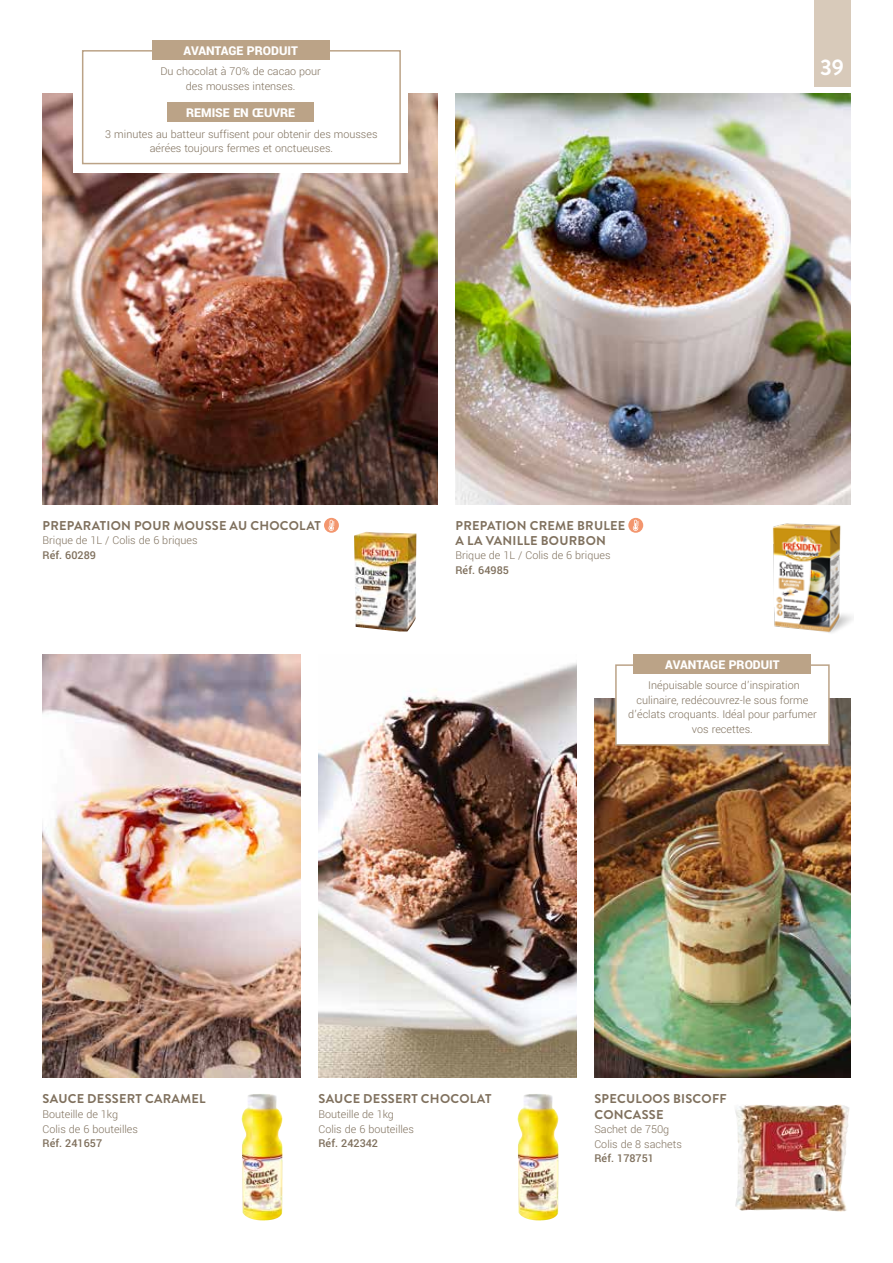
<style>
.page{position:relative;width:893px;height:1263px;background:#fff}
.page>*{position:absolute;margin:0;border:0;box-sizing:border-box;transform-origin:0 0}
.t1{font:700 22.5px "Brandon Grotesque";color:#fff}
.t2{font:900 13.5px "Yantramanav";color:#fff}
.t3{font:700 12.75px/16.5px "Brandon Grotesque";letter-spacing:.02em;color:#7f705d}
.t4{font:300 12px/14.4px "Yantramanav";color:#7f705d;text-align:center}
.t5{font:500 12px "Yantramanav";color:#7f705d}
</style>
<div class="page">
<img style="left:594px;top:699px;width:256px;height:379px">
<img style="left:43px;top:94px;width:394px;height:410px">
<div style="left:74px;top:30px;width:334px;height:142px;background:#fff"></div>
<div style="left:82px;top:50px;width:319px;height:114px;background:#fff;border:2px solid #bba387"></div>
<div style="left:152px;top:40px;width:177px;height:20px;background:#bba387"></div>
<div style="left:167px;top:102px;width:147px;height:20px;background:#bba387"></div>
<img style="left:354px;top:532px;width:62px;height:99px">
<img style="left:773px;top:523px;width:80px;height:110px">
<div style="left:615px;top:664px;width:215px;height:82px;background:#fff;border:2px solid #bba387"></div>
<div style="left:634px;top:654px;width:177px;height:20px;background:#bba387"></div>
<img style="left:318px;top:663px;width:258px;height:415px">
<img style="left:455px;top:94px;width:395px;height:410px">
<svg style="left:324px;top:518px;width:15px;height:15px"></svg>
<svg style="left:328px;top:520px;width:6px;height:11px"></svg>
<div style="left:628px;top:518px;width:15px;height:15px;background:#f3966e;border-radius:50%"></div>
<svg style="left:633px;top:520px;width:6px;height:11px"></svg>
<img style="left:43px;top:654px;width:257px;height:424px">
<img style="left:242px;top:1094px;width:17px;height:46px">
<img style="left:517px;top:1094px;width:18px;height:46px">
<img style="left:735px;top:1105px;width:101px;height:106px">
<div style="left:814px;top:0;width:36px;height:87px;background:#d8caba"></div>
<p class="t2" style="left:183px;top:42px;width:116px">AVANTAGE PRODUIT</p>
<p class="t4" style="left:161px;top:64px;width:162px">Du chocolat à 70% de cacao pour des mousses intenses.</p>
<p class="t2" style="left:186px;top:104px;width:110px">REMISE EN ŒUVRE</p>
<p class="t4" style="left:105px;top:127px;width:274px">3 minutes au batteur suffisent pour obtenir des mousses aérées toujours fermes et onctueuses.</p>
<h1 class="t1" style="left:820px;top:51px;width:25px">39</h1>
<p class="t3" style="left:43px;top:517px;width:280px">PREPARATION POUR MOUSSE AU CHOCOLAT</p>
<p class="t4" style="left:43px;top:533px;width:157px">Brique de 1L / Colis de 6 briques</p>
<p class="t5" style="left:43px;top:547px;width:55px">Réf. 60289</p>
<p class="t3" style="left:456px;top:518px;width:171px;line-height:15px">PREPATION CREME BRULEE<br>A LA VANILLE BOURBON</p>
<p class="t4" style="left:455px;top:548px;width:157px">Brique de 1L / Colis de 6 briques</p>
<p class="t5" style="left:455px;top:562px;width:55px">Réf. 64985</p>
<p class="t2" style="left:665px;top:656px;width:116px">AVANTAGE PRODUIT</p>
<p class="t4" style="left:628px;top:678px;width:190px">Inépuisable source d’inspiration culinaire, redécouvrez-le sous forme d’éclats croquants. Idéal pour parfumer vos recettes.</p>
<p class="t3" style="left:43px;top:1090px;width:165px">SAUCE DESSERT CARAMEL</p>
<p class="t4" style="left:43px;top:1106px;width:97px;line-height:15px;text-align:left">Bouteille de 1kg<br>Colis de 6 bouteilles</p>
<p class="t5" style="left:43px;top:1136px;width:61px">Réf. 241657</p>
<p class="t3" style="left:319px;top:1090px;width:175px">SAUCE DESSERT CHOCOLAT</p>
<p class="t4" style="left:318px;top:1106px;width:97px;line-height:15px;text-align:left">Bouteille de 1kg<br>Colis de 6 bouteilles</p>
<p class="t5" style="left:318px;top:1136px;width:61px">Réf. 242342</p>
<p class="t3" style="left:594px;top:1090px;width:134px">SPECULOOS BISCOFF<br>CONCASSE</p>
<p class="t4" style="left:594px;top:1122px;width:89px;text-align:left">Sachet de 750g<br>Colis de 8 sachets</p>
<p class="t5" style="left:594px;top:1151px;width:61px">Réf. 178751</p>
</div>
